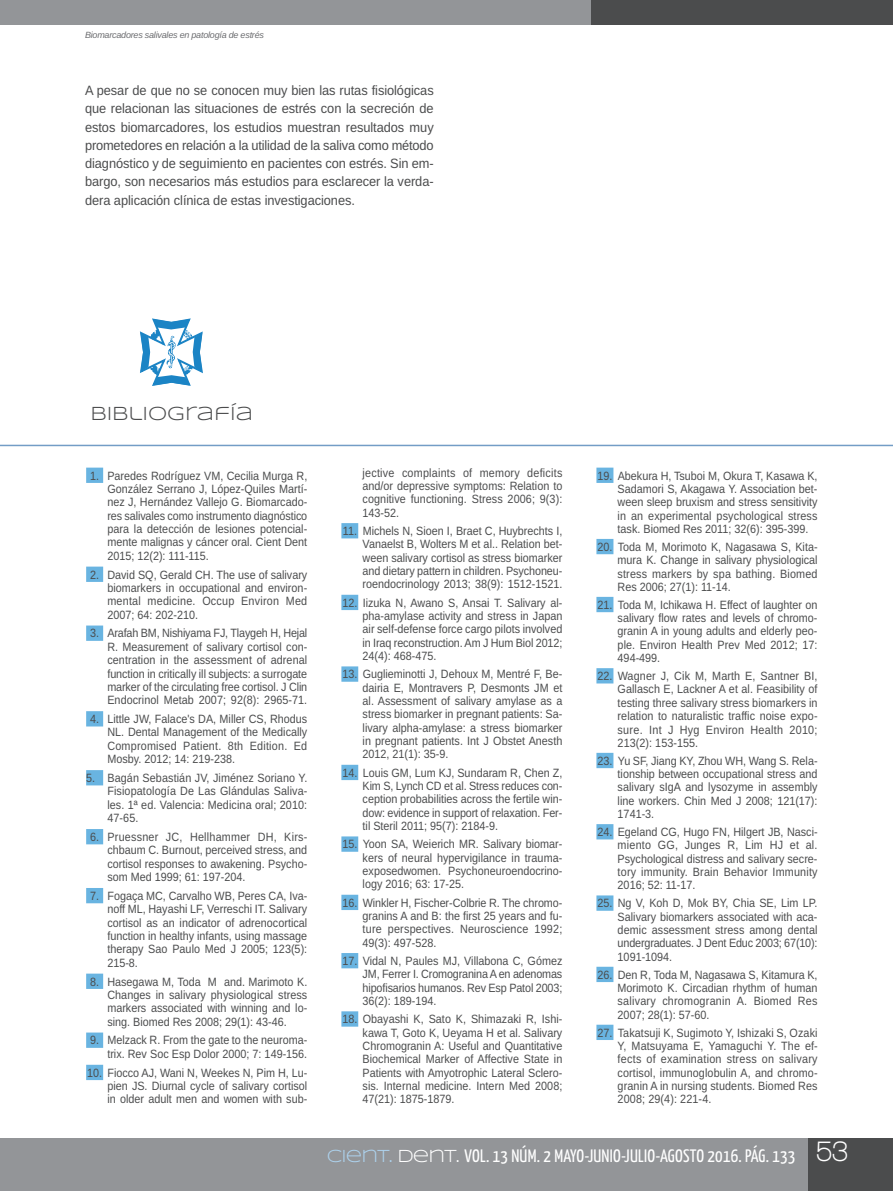
<style>
.page{position:relative;width:893px;height:1191px;background:#fff}
.page>*{position:absolute;margin:0;border:0;box-sizing:border-box;transform-origin:0 0}
.t1{font:700 30px "Walkway";color:#fff;scale:.9 1}
.t2{font:19.5px "Syncopate";color:#4b4c4d}
.t3{font:18px "Yanone Kaffeesatz";letter-spacing:.015em;color:#fff}
.t4{font:13.5px/18.3px "Arimo";letter-spacing:-.005em;color:#4b4c4d;text-align:justify;scale:.95 1}
.t5{font:12px/13.4px "Arimo";color:#4b4c4d;text-align:justify;scale:.9 1}
.t6{font:italic 9px "Arimo";letter-spacing:-.025em;color:#6c6d70}
.s1{font-family:"Syncopate";color:#add2ed}
.s2{font-family:"Syncopate"}
</style>
<div class="page">
<div style="left:0;top:1138px;width:893px;height:53px;background:#939598"></div>
<div style="left:0;top:0;width:599px;height:25px;background:#939598"></div>
<div style="left:591px;top:0;width:302px;height:25px;background:#4b4c4d"></div>
<div style="left:808px;top:1138px;width:85px;height:53px;background:#4b4c4d"></div>
<hr style="left:0;top:445px;width:893px;height:1px;background:#739dc6">
<div style="left:86px;top:467px;width:17px;height:16px;background:#69b4e1"></div>
<div style="left:86px;top:566px;width:17px;height:16px;background:#69b4e1"></div>
<div style="left:86px;top:625px;width:17px;height:16px;background:#69b4e1"></div>
<div style="left:86px;top:711px;width:17px;height:15px;background:#69b4e1"></div>
<div style="left:86px;top:770px;width:17px;height:15px;background:#69b4e1"></div>
<div style="left:86px;top:829px;width:17px;height:15px;background:#69b4e1"></div>
<div style="left:86px;top:888px;width:17px;height:15px;background:#69b4e1"></div>
<div style="left:86px;top:973px;width:17px;height:16px;background:#69b4e1"></div>
<div style="left:86px;top:1032px;width:17px;height:15px;background:#69b4e1"></div>
<div style="left:86px;top:1064px;width:17px;height:16px;background:#69b4e1"></div>
<div style="left:341px;top:523px;width:17px;height:15px;background:#69b4e1"></div>
<div style="left:341px;top:595px;width:17px;height:15px;background:#69b4e1"></div>
<div style="left:341px;top:666px;width:17px;height:15px;background:#69b4e1"></div>
<div style="left:341px;top:765px;width:17px;height:15px;background:#69b4e1"></div>
<div style="left:341px;top:836px;width:17px;height:15px;background:#69b4e1"></div>
<div style="left:341px;top:894px;width:17px;height:16px;background:#69b4e1"></div>
<div style="left:341px;top:953px;width:17px;height:15px;background:#69b4e1"></div>
<div style="left:341px;top:1011px;width:17px;height:15px;background:#69b4e1"></div>
<div style="left:596px;top:467px;width:17px;height:16px;background:#69b4e1"></div>
<div style="left:596px;top:539px;width:17px;height:15px;background:#69b4e1"></div>
<div style="left:596px;top:597px;width:17px;height:15px;background:#69b4e1"></div>
<div style="left:596px;top:668px;width:17px;height:15px;background:#69b4e1"></div>
<div style="left:596px;top:753px;width:17px;height:15px;background:#69b4e1"></div>
<div style="left:596px;top:824px;width:17px;height:15px;background:#69b4e1"></div>
<div style="left:596px;top:895px;width:17px;height:15px;background:#69b4e1"></div>
<div style="left:596px;top:966px;width:17px;height:16px;background:#69b4e1"></div>
<div style="left:596px;top:1024px;width:17px;height:16px;background:#69b4e1"></div>
<svg style="left:140px;top:318px;width:63px;height:68px"></svg>
<p class="t6" style="left:85px;top:29px;width:180px">Biomarcadores salivales en patología de estrés</p>
<p class="t4" style="left:85px;top:81px;width:369px">A pesar de que no se conocen muy bien las rutas fisiológicas que relacionan las situaciones de estrés con la secreción de estos biomarcadores, los estudios muestran resultados muy prometedores en relación a la utilidad de la saliva como método diagnóstico y de seguimiento en pacientes con estrés. Sin em&shy;bargo, son necesarios más estudios para esclarecer la verda&shy;dera aplicación clínica de estas investigaciones.</p>
<h2 class="t2" style="left:90px;top:402px;width:164px">BIBLIOGRAFÍA</h2>
<p class="t5" style="left:107px;top:469px;width:224px;text-indent:-17px">1. Paredes Rodríguez VM, Cecilia Murga R, González Serrano J, López-Quiles Martí&shy;nez J, Hernández Vallejo G. Biomarcado&shy;res salivales como instrumento diagnóstico para la detección de lesiones potencial&shy;mente malignas y cáncer oral. Cient Dent 2015; 12(2): 111-115.</p>
<p class="t5" style="left:107px;top:568px;width:224px;text-indent:-17px">2. David SQ, Gerald CH. The use of salivary biomarkers in occupational and environ&shy;mental medicine. Occup Environ Med 2007; 64: 202-210.</p>
<p class="t5" style="left:107px;top:626px;width:224px;text-indent:-17px">3. Arafah BM, Nishiyama FJ, Tlaygeh H, Hejal R. Measurement of salivary cortisol con&shy;centration in the assessment of adrenal function in critically ill subjects: a surrogate marker of the circulating free cortisol. J Clin Endocrinol Metab 2007; 92(8): 2965-71.</p>
<p class="t5" style="left:107px;top:712px;width:224px;text-indent:-17px">4. Little JW, Falace's DA, Miller CS, Rhodus NL. Dental Management of the Medically Compromised Patient. 8th Edition. Ed Mosby. 2012; 14: 219-238.</p>
<p class="t5" style="left:107px;top:771px;width:224px;text-indent:-21px">5. Bagán Sebastián JV, Jiménez Soriano Y.<br>Fisiopatología De Las Glándulas Saliva&shy;les. 1ª ed. Valencia: Medicina oral; 2010:<br>47-65.</p>
<p class="t5" style="left:107px;top:830px;width:224px;text-indent:-17px">6. Pruessner JC, Hellhammer DH, Kirs&shy;chbaum C. Burnout, perceived stress, and cortisol responses to awakening. Psycho&shy;som Med 1999; 61: 197-204.</p>
<p class="t5" style="left:107px;top:889px;width:224px;text-indent:-17px">7. Fogaça MC, Carvalho WB, Peres CA, Iva&shy;noff ML, Hayashi LF, Verreschi IT. Salivary cortisol as an indicator of adrenocortical function in healthy infants, using massage therapy Sao Paulo Med J 2005; 123(5):<br>215-8.</p>
<p class="t5" style="left:107px;top:974px;width:224px;text-indent:-17px">8. Hasegawa M, Toda M and. Marimoto K.<br>Changes in salivary physiological stress markers associated with winning and lo&shy;sing. Biomed Res 2008; 29(1): 43-46.</p>
<p class="t5" style="left:90px;top:1033px;width:243px;text-align:right">9. Melzack R. From the gate to the neuroma&shy;trix. Rev Soc Esp Dolor 2000; 7: 149-156.</p>
<p class="t5" style="left:107px;top:1066px;width:224px;text-indent:-20px">10. Fiocco AJ, Wani N, Weekes N, Pim H, Lu&shy;pien JS. Diurnal cycle of salivary cortisol in older adult men and women with sub-</p>
<p class="t5" style="left:363px;top:466px;width:223px">jective complaints of memory deficits and/or depressive symptoms: Relation to cognitive functioning. Stress 2006; 9(3):<br>143-52.</p>
<p class="t5" style="left:363px;top:524px;width:224px;text-indent:-20px">11. Michels N, Sioen I, Braet C, Huybrechts I, Vanaelst B, Wolters M et al.. Relation bet&shy;ween salivary cortisol as stress biomarker and dietary pattern in children. Psychoneu&shy;roendocrinology 2013; 38(9): 1512-1521.</p>
<p class="t5" style="left:363px;top:596px;width:224px;text-indent:-20px">12. Iizuka N, Awano S, Ansai T. Salivary al&shy;pha-amylase activity and stress in Japan air self-defense force cargo pilots involved in Iraq reconstruction. Am J Hum Biol 2012; 24(4): 468-475.</p>
<p class="t5" style="left:363px;top:667px;width:224px;text-indent:-20px">13. Guglieminotti J, Dehoux M, Mentré F, Be&shy;dairia E, Montravers P, Desmonts JM et al. Assessment of salivary amylase as a stress biomarker in pregnant patients: Sa&shy;livary alpha-amylase: a stress biomarker in pregnant patients. Int J Obstet Anesth 2012, 21(1): 35-9.</p>
<p class="t5" style="left:363px;top:766px;width:224px;text-indent:-20px">14. Louis GM, Lum KJ, Sundaram R, Chen Z, Kim S, Lynch CD et al. Stress reduces con&shy;ception probabilities across the fertile win&shy;dow: evidence in support of relaxation. Fer&shy;til Steril 2011; 95(7): 2184-9.</p>
<p class="t5" style="left:363px;top:837px;width:224px;text-indent:-20px">15. Yoon SA, Weierich MR. Salivary biomar&shy;kers of neural hypervigilance in trauma&shy;exposedwomen. Psychoneuroendocrino&shy;logy 2016; 63: 17-25.</p>
<p class="t5" style="left:363px;top:896px;width:224px;text-indent:-20px">16. Winkler H, Fischer-Colbrie R. The chromo&shy;granins A and B: the first 25 years and fu&shy;ture perspectives. Neuroscience 1992; 49(3): 497-528.</p>
<p class="t5" style="left:363px;top:954px;width:224px;text-indent:-20px">17. Vidal N, Paules MJ, Villabona C, Gómez JM, Ferrer I. Cromogranina A en adenomas hipofisarios humanos. Rev Esp Patol 2003; 36(2): 189-194.</p>
<p class="t5" style="left:363px;top:1012px;width:224px;text-indent:-20px">18. Obayashi K, Sato K, Shimazaki R, Ishi&shy;kawa T, Goto K, Ueyama H et al. Salivary Chromogranin A: Useful and Quantitative Biochemical Marker of Affective State in Patients with Amyotrophic Lateral Sclero&shy;sis. Internal medicine. Intern Med 2008; 47(21): 1875-1879.</p>
<p class="t5" style="left:618px;top:469px;width:224px;text-indent:-20px">19. Abekura H, Tsuboi M, Okura T, Kasawa K, Sadamori S, Akagawa Y. Association bet&shy;ween sleep bruxism and stress sensitivity in an experimental psychological stress task. Biomed Res 2011; 32(6): 395-399.</p>
<p class="t5" style="left:618px;top:540px;width:224px;text-indent:-20px">20. Toda M, Morimoto K, Nagasawa S, Kita&shy;mura K. Change in salivary physiological stress markers by spa bathing. Biomed Res 2006; 27(1): 11-14.</p>
<p class="t5" style="left:618px;top:598px;width:224px;text-indent:-20px">21. Toda M, Ichikawa H. Effect of laughter on salivary flow rates and levels of chromo&shy;granin A in young adults and elderly peo&shy;ple. Environ Health Prev Med 2012; 17:<br>494-499.</p>
<p class="t5" style="left:618px;top:669px;width:224px;text-indent:-20px">22. Wagner J, Cik M, Marth E, Santner BI, Gallasch E, Lackner A et al. Feasibility of testing three salivary stress biomarkers in relation to naturalistic traffic noise expo&shy;sure. Int J Hyg Environ Health 2010; 213(2): 153-155.</p>
<p class="t5" style="left:618px;top:754px;width:224px;text-indent:-20px">23. Yu SF, Jiang KY, Zhou WH, Wang S. Rela&shy;tionship between occupational stress and salivary sIgA and lysozyme in assembly line workers. Chin Med J 2008; 121(17):<br>1741-3.</p>
<p class="t5" style="left:618px;top:825px;width:224px;text-indent:-20px">24. Egeland CG, Hugo FN, Hilgert JB, Nasci&shy;miento GG, Junges R, Lim HJ et al.<br>Psychological distress and salivary secre&shy;tory immunity. Brain Behavior Immunity 2016; 52: 11-17.</p>
<p class="t5" style="left:618px;top:896px;width:224px;text-indent:-20px">25. Ng V, Koh D, Mok BY, Chia SE, Lim LP.<br>Salivary biomarkers associated with aca&shy;demic assessment stress among dental undergraduates. J Dent Educ 2003; 67(10):<br>1091-1094.</p>
<p class="t5" style="left:618px;top:968px;width:224px;text-indent:-20px">26. Den R, Toda M, Nagasawa S, Kitamura K, Morimoto K. Circadian rhythm of human salivary chromogranin A. Biomed Res 2007; 28(1): 57-60.</p>
<p class="t5" style="left:618px;top:1026px;width:224px;text-indent:-20px">27. Takatsuji K, Sugimoto Y, Ishizaki S, Ozaki Y, Matsuyama E, Yamaguchi Y. The ef&shy;fects of examination stress on salivary cortisol, immunoglobulin A, and chromo&shy;granin A in nursing students. Biomed Res 2008; 29(4): 221-4.</p>
<h3 class="t3" style="left:327px;top:1144px;width:470px"><span class="s1">CIENT.</span> <span class="s2">DENT.</span> VOL. 13 NÚM. 2 MAYO-JUNIO-JULIO-AGOSTO 2016. PÁG. 133</h3>
<h1 class="t1" style="left:816px;top:1134px;width:37px">53</h1>
</div>
